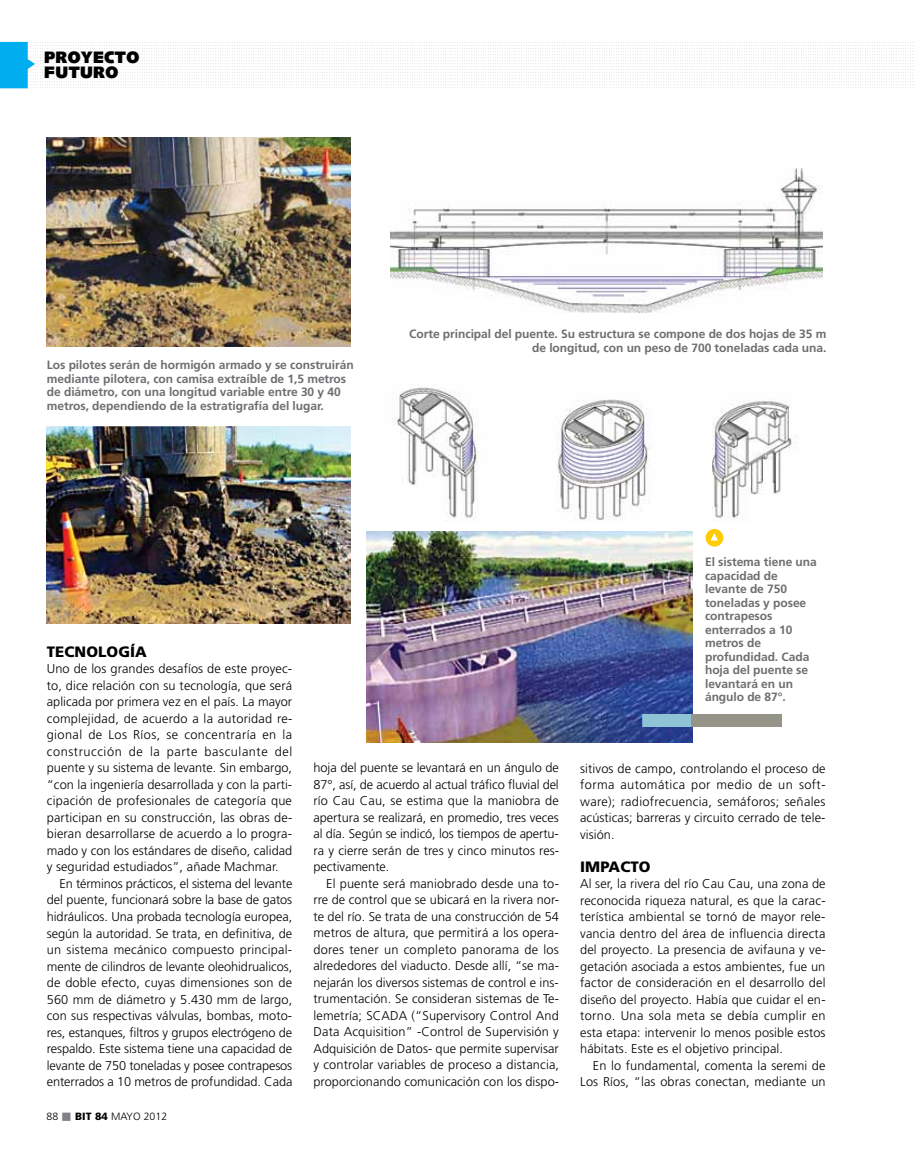
<style>
.page{position:relative;width:915px;height:1170px;background:#fff}
.page>*{position:absolute;margin:0;border:0;box-sizing:border-box;transform-origin:0 0}
.t1{font:900 16.5px/15px "Syntax";letter-spacing:.02em;color:#000}
.t2{font:900 15px "Frutiger";letter-spacing:.005em;color:#000}
.t3{font:300 12.75px/16.5px "Frutiger";letter-spacing:.005em;color:#000;text-align:justify}
.t4{font:700 12px/13.5px "Frutiger";letter-spacing:-.005em;color:#6d6e71}
.t5{font:300 10.5px "Frutiger";letter-spacing:.005em;color:#000}
.s1{color:#808285}
.s2{font-weight:900}
</style>
<div class="page">
<div style="left:705px;top:529px;width:18px;height:17px;background:#ffcb05;border-radius:50%"></div>
<svg style="left:711px;top:533px;width:6px;height:7px"></svg>
<svg style="left:0;top:42px;width:913px;height:46px"></svg>
<img style="left:47px;top:138px;width:303px;height:208px">
<img style="left:47px;top:426px;width:303px;height:197px">
<img style="left:390px;top:168px;width:431px;height:145px">
<img style="left:393px;top:384px;width:399px;height:137px">
<img style="left:366px;top:531px;width:326px;height:211px">
<div style="left:642px;top:713px;width:139px;height:13px;background:#949488"></div>
<div style="left:642px;top:713px;width:49px;height:13px;background:#8fc3d6"></div>
<div style="left:374px;top:301px;width:130px;height:15px;background:#fff"></div>
<p class="t1" style="left:44px;top:49px;width:96px">PROYECTO<br>FUTURO</p>
<p class="t4" style="left:47px;top:358px;width:308px">Los pilotes serán de hormigón armado y se construirán mediante pilotera, con camisa extraíble de 1,5 metros de diámetro, con una longitud variable entre 30 y 40 metros, dependiendo de la estratigrafía del lugar.</p>
<p class="t4" style="left:409px;top:327px;width:418px;text-align:right">Corte principal del puente. Su estructura se compone de dos hojas de 35 m de longitud, con un peso de 700 toneladas cada una.</p>
<p class="t2" style="left:47px;top:642px;width:20px">TECN</p>
<p class="t2" style="left:86px;top:642px;width:62px">OLOGÍA</p>
<p class="t3" style="left:47px;top:660px;width:247px">Uno de los grandes desafíos de este proyec&shy;to, dice relación con su tecnología, que será aplicada por primera vez en el país. La mayor complejidad, de acuerdo a la autoridad re&shy;gional de Los Ríos, se concentraría en la construcción de la parte basculante del puente y su sistema de levante. Sin embargo, “con la ingeniería desarrollada y con la parti&shy;cipación de profesionales de categoría que participan en su construcción, las obras de&shy;bieran desarrollarse de acuerdo a lo progra&shy;mado y con los estándares de diseño, calidad y seguridad estudiados”, añade Machmar.</p>
<p class="t3" style="left:47px;top:875px;width:247px;text-indent:13px">En términos prácticos, el sistema del levante del puente, funcionará sobre la base de gatos hidráulicos. Una probada tecnología europea, según la autoridad. Se trata, en definitiva, de un sistema mecánico compuesto principal&shy;mente de cilindros de levante oleohidrualicos, de doble efecto, cuyas dimensiones son de 560 mm de diámetro y 5.430 mm de largo, con sus respectivas válvulas, bombas, moto&shy;res, estanques, filtros y grupos electrógeno de respaldo. Este sistema tiene una capacidad de levante de 750 toneladas y posee contrapesos enterrados a 10 metros de profundidad. Cada</p>
<p class="t5" style="left:46px;top:1110px;width:122px">88 <span class="s1">■</span> <span class="s2">BIT 84</span> mayo 2012</p>
<p class="t3" style="left:313px;top:759px;width:247px">hoja del puente se levantará en un ángulo de 87°, así, de acuerdo al actual tráfico fluvial del río Cau Cau, se estima que la maniobra de apertura se realizará, en promedio, tres veces al día. Según se indicó, los tiempos de apertu&shy;ra y cierre serán de tres y cinco minutos res&shy;pectivamente.</p>
<p class="t3" style="left:313px;top:875px;width:247px;text-indent:13px">El puente será maniobrado desde una to&shy;rre de control que se ubicará en la rivera nor&shy;te del río. Se trata de una construcción de 54 metros de altura, que permitirá a los opera&shy;dores tener un completo panorama de los alrededores del viaducto. Desde allí, “se ma&shy;nejarán los diversos sistemas de control e ins&shy;trumentación. Se consideran sistemas de Te&shy;lemetría; SCADA (“Supervisory Control And Data Acquisition” -Control de Supervisión y Adquisición de Datos- que permite supervisar y controlar variables de proceso a distancia, proporcionando comunicación con los dispo-</p>
<p class="t4" style="left:704px;top:555px;width:113px">El sistema tiene una capacidad de levante de 750 toneladas y posee contrapesos enterrados a 10 metros de profundidad. Cada hoja del puente se levantará en un ángulo de 87°.</p>
<p class="t3" style="left:580px;top:759px;width:247px">sitivos de campo, controlando el proceso de forma automática por medio de un soft&shy;ware); radiofrecuencia, semáforos; señales acústicas; barreras y circuito cerrado de tele&shy;visión.</p>
<p class="t2" style="left:580px;top:857px;width:40px">IMPACT</p>
<p class="t2" style="left:638px;top:857px;width:13px">O</p>
<p class="t3" style="left:580px;top:875px;width:247px">Al ser, la rivera del río Cau Cau, una zona de reconocida riqueza natural, es que la carac&shy;terística ambiental se tornó de mayor rele&shy;vancia dentro del área de influencia directa del proyecto. La presencia de avifauna y ve&shy;getación asociada a estos ambientes, fue un factor de consideración en el desarrollo del diseño del proyecto. Había que cuidar el en&shy;torno. Una sola meta se debía cumplir en esta etapa: intervenir lo menos posible estos hábitats. Este es el objetivo principal.</p>
<p class="t3" style="left:580px;top:1056px;width:247px;text-align:right">En lo fundamental, comenta la seremi de<br>Los Ríos, “las obras conectan, mediante un</p>
</div>
